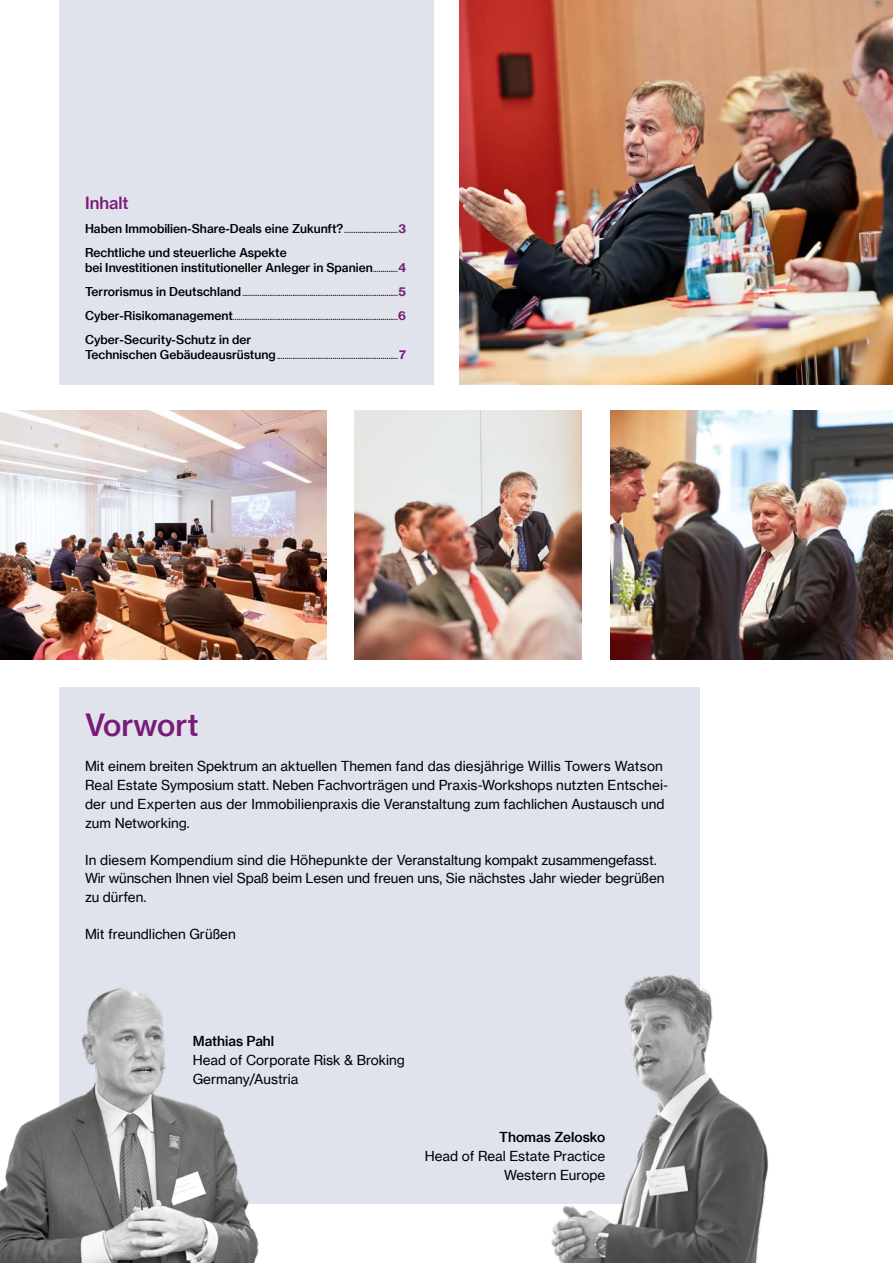
<style>
.page{position:relative;width:893px;height:1263px;background:#fff}
.page>*{position:absolute;margin:0;border:0;box-sizing:border-box;transform-origin:0 0}
.t1{font:30px "N Haas Grotesk TX Pro 65 Md";color:#791b79}
.t2{font:16.5px "N Haas Grotesk TX Pro 65 Md";color:#791b79}
.t3{font:13.5px/18.8px "N Haas Grotesk TX Pro 55 Rg";color:#000}
.t4{font:13.5px "N Haas Grotesk TX Pro 65 Md";color:#000}
.t5{font:12px/24px "N Haas Grotesk DS Pro 45 Lt";color:#000}
.t6{font:12px/24px "N Haas Grotesk TX Pro 65 Md";color:#000}
.s1{font-family:"N Haas Grotesk DS Pro 45 Lt"}
.s2{font-family:"N Haas Grotesk TX Pro 75 Bd";color:#791b79}
.s3{font-family:"N Haas Grotesk TX Pro 65 Md"}
</style>
<div class="page">
<div style="left:60px;top:687px;width:640px;height:516px;background:#e0e2ec"></div>
<div style="left:60px;top:0;width:374px;height:385px;background:#e0e2ec"></div>
<img style="left:0;top:410px;width:326px;height:250px">
<img style="left:354px;top:410px;width:227px;height:250px">
<img style="left:610px;top:410px;width:283px;height:250px">
<img style="left:459px;top:0;width:434px;height:385px">
<img style="left:519px;top:975px;width:250px;height:288px">
<img style="left:0;top:962px;width:283px;height:301px">
<p class="t2" style="left:85px;top:193px;width:45px">Inhalt</p>
<p class="t6" style="left:85px;top:217px;width:322px">Haben Immobilien-Share-Deals eine Zukunft?<span class="s1">............................</span><span class="s2">3<br></span>Rechtliche und steuerliche Aspekte</p>
<p class="t6" style="left:85px;top:256px;width:322px">bei Investitionen institutioneller Anleger in Spanien<span class="s1">.............</span><span class="s2">4</span></p>
<p class="t5" style="left:85px;top:280px;width:322px"><span class="s3">Terrorismus in Deutschland</span>.................................................................................<span class="s2">5<br></span><span class="s3">Cyber-Risikomanagement</span>......................................................................................<span class="s2">6</span></p>
<p class="t6" style="left:85px;top:328px;width:168px">Cyber-Security-Schutz in der</p>
<p class="t5" style="left:85px;top:343px;width:322px"><span class="s3">Technischen Gebäudeausrüstung</span>...............................................................<span class="s2">7</span></p>
<h1 class="t1" style="left:85px;top:706px;width:115px">Vorwort</h1>
<p class="t3" style="left:85px;top:757px;width:585px">Mit einem breiten Spektrum an aktuellen Themen fand das diesjährige Willis Towers Watson Real Estate Symposium statt. Neben Fachvorträgen und Praxis-Workshops nutzten Entschei&shy;der und Experten aus der Immobilienpraxis die Veranstaltung zum fachlichen Austausch und zum Networking.</p>
<p class="t3" style="left:85px;top:850px;width:581px">In diesem Kompendium sind die Höhepunkte der Veranstaltung kompakt zusammengefasst.<br>Wir wünschen Ihnen viel Spaß beim Lesen und freuen uns, Sie nächstes Jahr wieder begrüßen zu dürfen.</p>
<p class="t3" style="left:85px;top:924px;width:152px">Mit freundlichen Grüßen</p>
<p class="t4" style="left:193px;top:1033px;width:83px">Mathias Pahl</p>
<p class="t3" style="left:193px;top:1051px;width:214px">Head of Corporate Risk &amp; Broking<br>Germany/Austria</p>
<p class="t4" style="left:499px;top:1129px;width:108px">Thomas Zelosko</p>
<p class="t3" style="left:425px;top:1147px;width:182px;text-align:right">Head of Real Estate Practice<br>Western Europe</p>
</div>
